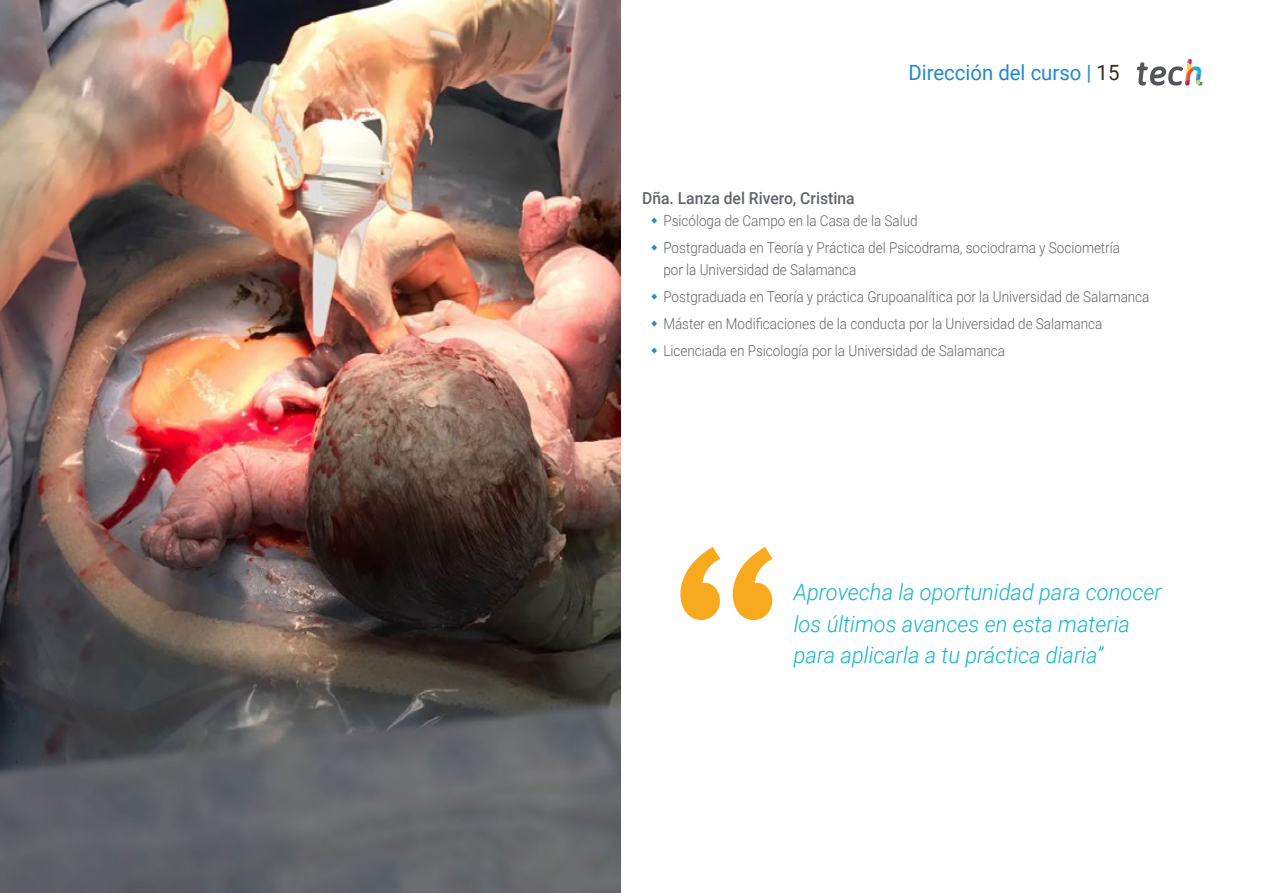
<style>
.page{position:relative;width:1263px;height:893px;background:#fff}
.page>*{position:absolute;margin:0;border:0;box-sizing:border-box;transform-origin:0 0}
.t1{font:italic 300 22.5px/31.5px "Roboto";color:#0fb6cf}
.t2{font:21px "Roboto";color:#2488c9}
.t3{font:500 16.5px "Roboto";color:#61646a;scale:.95 1}
.t4{font:300 15px/26.7px "Roboto";color:#61646a;scale:.9 1}
.s1{color:#312e20}
</style>
<div class="page">
<img style="left:0;top:0;width:621px;height:893px">
<svg style="left:680px;top:547px;width:92px;height:73px"></svg>
<svg style="left:1137px;top:59px;width:65px;height:27px"></svg>
<h2 class="t2" style="left:908px;top:57px;width:213px">Dirección del curso | <span class="s1">15</span></h2>
<p class="t3" style="left:642px;top:186px;width:225px">Dña. Lanza del Rivero, Cristina</p>
<p class="t4" style="left:663px;top:207px;width:509px">Psicóloga de Campo en la Casa de la Salud<br>Postgraduada en Teoría y Práctica del Psicodrama, sociodrama y Sociometría</p>
<p class="t4" style="left:663px;top:256px;width:542px">por la Universidad de Salamanca<br>Postgraduada en Teoría y práctica Grupoanalítica por la Universidad de Salamanca Máster en Modificaciones de la conducta por la Universidad de Salamanca Licenciada en Psicología por la Universidad de Salamanca</p>
<h1 class="t1" style="left:794px;top:576px;width:370px">Aprovecha la oportunidad para conocer los últimos avances en esta materia para aplicarla a tu práctica diaria”</h1>
</div>
